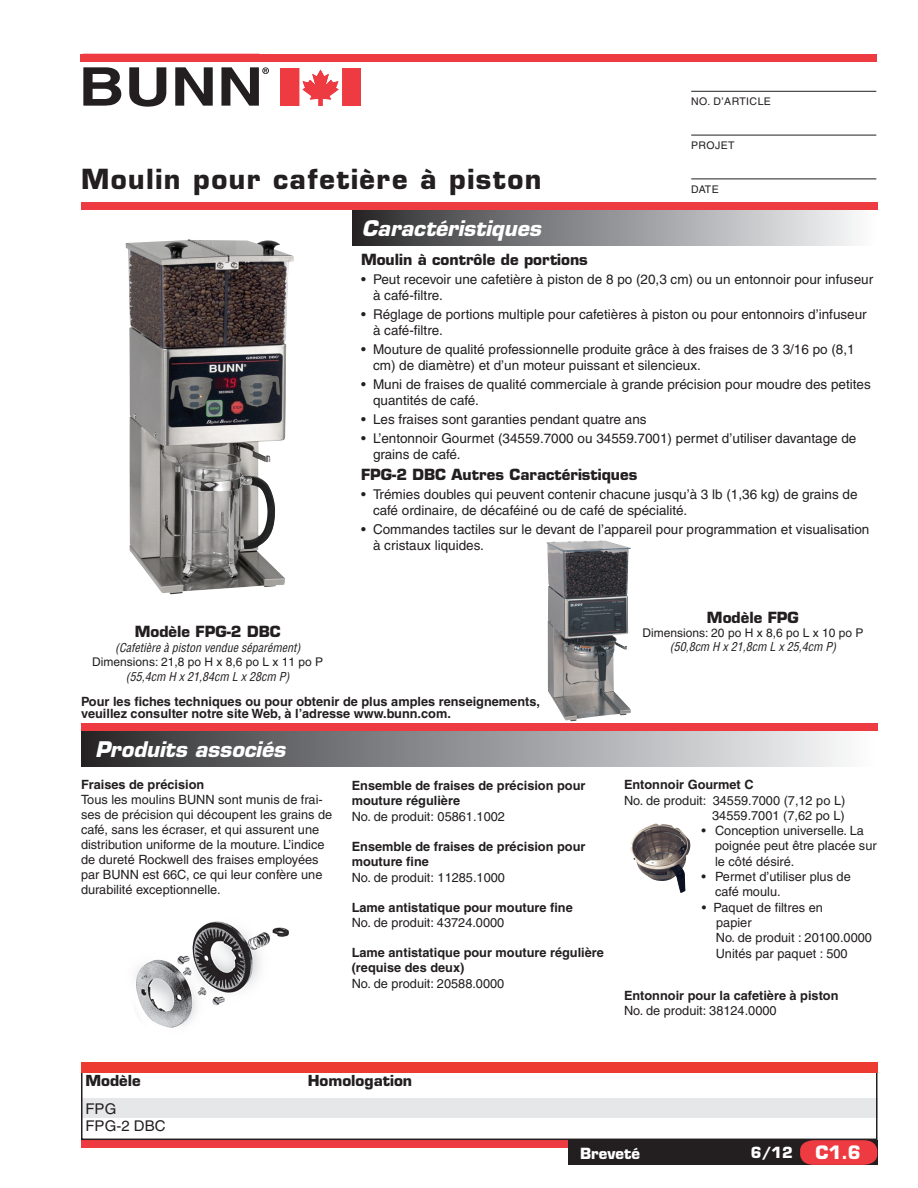
<style>
.page{position:relative;width:918px;height:1188px;background:#fff}
.page>*{position:absolute;margin:0;border:0;box-sizing:border-box;transform-origin:0 0}
.t1{font:700 27px "Eurostile";letter-spacing:.055em;color:#231f20}
.t2{font:italic 700 21px "Eurostile";color:#fff}
.t3{font:700 18px "Eurostile";color:#fff}
.t4{font:700 15px "Eurostile";color:#231f20}
.t5{font:700 15px "Eurostile";color:#fff}
.t6{font:700 14.85px "Eurostile";color:#231f20}
.t7{font:14.85px/17.7px "Helvetica";color:#231f20}
.t8{font:13.5px/16.2px "Helvetica";color:#231f20}
.t9{font:12.75px/15.3px "Helvetica";color:#231f20}
.t10{font:700 12.75px/15.3px "Helvetica";color:#231f20}
.t11{font:italic condensed 12px "Helvetica";color:#231f20}
.t12{font:12px "Helvetica";color:#231f20}
.t13{font:10.5px "Helvetica";letter-spacing:.04em;color:#231f20}
</style>
<div class="page">
<hr style="left:691px;top:91px;width:185px;height:1px;background:#231f20">
<hr style="left:691px;top:135px;width:185px;height:1px;background:#231f20">
<hr style="left:691px;top:179px;width:185px;height:1px;background:#231f20">
<svg style="left:83px;top:67px;width:38px;height:39px"></svg>
<svg style="left:129px;top:67px;width:37px;height:40px"></svg>
<svg style="left:175px;top:67px;width:38px;height:39px"></svg>
<svg style="left:221px;top:67px;width:48px;height:39px"></svg>
<div style="left:81px;top:1140px;width:487px;height:8px;background:#ee3a41"></div>
<div style="left:568px;top:1140px;width:310px;height:25px;background:#231f20"></div>
<div style="left:352px;top:210px;width:526px;height:35px;background:linear-gradient(to right,#2c2c2f,#fcfdff)"></div>
<div style="left:81px;top:731px;width:797px;height:36px;background:linear-gradient(to right,#2c2c2f,#fcfeff)"></div>
<div style="left:81px;top:202px;width:797px;height:8px;background:#ee3a41"></div>
<div style="left:80px;top:54px;width:796px;height:8px;background:#ee3a41"></div>
<div style="left:81px;top:724px;width:797px;height:7px;background:#ee3a41"></div>
<svg style="left:800px;top:1140px;width:77px;height:25px;background:#df383e"></svg>
<svg style="left:280px;top:68px;width:81px;height:37px"></svg>
<div style="left:81px;top:1098px;width:797px;height:19px;background:#e6e7e9"></div>
<div style="left:81px;top:1069px;width:796px;height:71px;border:1px solid #231f20"></div>
<div style="left:81px;top:1062px;width:797px;height:11px;background:#ee3b32"></div>
<img style="left:136px;top:921px;width:153px;height:107px">
<img style="left:125px;top:239px;width:169px;height:355px">
<img style="left:546px;top:541px;width:85px;height:180px">
<img style="left:630px;top:824px;width:61px;height:69px">
<h1 class="t1" style="left:81px;top:162px;width:462px">Moulin pour cafetière à piston</h1>
<h2 class="t2" style="left:362px;top:215px;width:181px">Caractéristiques</h2>
<p class="t13" style="left:691px;top:95px;width:81px">No. D’ARTICLE</p>
<p class="t13" style="left:691px;top:139px;width:37px">Projet</p>
<p class="t13" style="left:691px;top:183px;width:16px">Date</p>
<p class="t4" style="left:135px;top:623px;width:147px">Modèle FPG-2 DBC</p>
<p class="t11" style="left:115px;top:640px;width:187px">(Cafetière à piston vendue séparément)</p>
<p class="t12" style="left:92px;top:655px;width:232px">Dimensions: 21,8 po H x 8,6 po L x 11 po P</p>
<p class="t11" style="left:126px;top:669px;width:165px">(55,4cm H x 21,84cm L x 28cm P)</p>
<p class="t4" style="left:361px;top:250px;width:228px">Moulin à contrôle de portions</p>
<p class="t8" style="left:373px;top:271px;width:502px;text-indent:-12px">• Peut recevoir une cafetière à piston de 8 po (20,3 cm) ou un entonnoir pour infuseur à café-filtre.</p>
<p class="t8" style="left:373px;top:306px;width:495px;text-indent:-12px">• Réglage de portions multiple pour cafetières à piston ou pour entonnoirs d’infuseur à café-filtre.</p>
<p class="t8" style="left:373px;top:341px;width:483px;text-indent:-12px">• Mouture de qualité professionnelle produite grâce à des fraises de 3 3/16 po (8,1 cm) de diamètre) et d’un moteur puissant et silencieux.</p>
<p class="t8" style="left:373px;top:376px;width:499px;text-indent:-12px">• Muni de fraises de qualité commerciale à grande précision pour moudre des petites quantités de café.</p>
<p class="t8" style="left:361px;top:411px;width:287px">• Les fraises sont garanties pendant quatre ans</p>
<p class="t8" style="left:373px;top:430px;width:485px;text-indent:-12px">• L’entonnoir Gourmet (34559.7000 ou 34559.7001) permet d’utiliser davantage de grains de café.</p>
<p class="t4" style="left:361px;top:465px;width:278px">FPG-2 DBC Autres Caractéristiques</p>
<p class="t8" style="left:373px;top:486px;width:486px;text-indent:-12px">• Trémies doubles qui peuvent contenir chacune jusqu’à 3 lb (1,36 kg) de grains de café ordinaire, de décaféiné ou de café de spécialité.</p>
<p class="t8" style="left:373px;top:521px;width:498px;text-indent:-12px">• Commandes tactiles sur le devant de l’appareil pour programmation et visualisation à cristaux liquides.</p>
<p class="t4" style="left:707px;top:608px;width:94px">Modèle FPG</p>
<p class="t12" style="left:643px;top:626px;width:222px">Dimensions: 20 po H x 8,6 po L x 10 po P</p>
<p class="t11" style="left:670px;top:640px;width:168px">(50,8cm H x 21,8cm L x 25,4cm P)</p>
<p class="t10" style="left:81px;top:695px;width:461px;line-height:12px">Pour les fiches techniques ou pour obtenir de plus amples renseignements, veuillez consulter notre site Web, à l’adresse www.bunn.com.</p>
<h2 class="t2" style="left:95px;top:736px;width:192px">Produits associés</h2>
<p class="t10" style="left:81px;top:777px;width:125px">Fraises de précision</p>
<p class="t9" style="left:81px;top:792px;width:253px">Tous les moulins BUNN sont munis de frai&shy;ses de précision qui découpent les grains de café, sans les écraser, et qui assurent une distribution uniforme de la mouture. L’indice de dureté Rockwell des fraises employées par BUNN est 66C, ce qui leur confère une durabilité exceptionnelle.</p>
<p class="t10" style="left:352px;top:778px;width:235px">Ensemble de fraises de précision pour mouture régulière</p>
<p class="t9" style="left:352px;top:809px;width:155px">No. de produit: 05861.1002</p>
<p class="t10" style="left:352px;top:839px;width:235px">Ensemble de fraises de précision pour mouture fine</p>
<p class="t9" style="left:352px;top:869px;width:155px">No. de produit: 11285.1000</p>
<p class="t10" style="left:352px;top:899px;width:223px">Lame antistatique pour mouture fine</p>
<p class="t9" style="left:352px;top:915px;width:154px">No. de produit: 43724.0000</p>
<p class="t10" style="left:352px;top:945px;width:254px">Lame antistatique pour mouture régulière (requise des deux)</p>
<p class="t9" style="left:352px;top:976px;width:154px">No. de produit: 20588.0000</p>
<p class="t10" style="left:624px;top:777px;width:131px">Entonnoir Gourmet C</p>
<p class="t9" style="left:624px;top:792px;width:223px;text-align:right">No. de produit: 34559.7000 (7,12 po L)<br>34559.7001 (7,62 po L)</p>
<p class="t9" style="left:715px;top:823px;width:163px;text-indent:-14px">• Conception universelle. La poignée peut être placée sur le côté désiré.</p>
<p class="t9" style="left:715px;top:869px;width:137px;text-indent:-14px">• Permet d’utiliser plus de café moulu.</p>
<p class="t9" style="left:716px;top:899px;width:158px;text-indent:-14px">• Paquet de filtres en<br>papier<br>No. de produit : 20100.0000<br>Unités par paquet : 500</p>
<p class="t10" style="left:624px;top:987px;width:216px">Entonnoir pour la cafetière à piston</p>
<p class="t9" style="left:624px;top:1003px;width:154px">No. de produit: 38124.0000</p>
<p class="t6" style="left:86px;top:1072px;width:57px">Modèle</p>
<p class="t6" style="left:308px;top:1072px;width:106px">Homologation</p>
<p class="t7" style="left:86px;top:1100px;width:82px">FPG<br>FPG-2 DBC</p>
<p class="t5" style="left:580px;top:1144px;width:61px">Breveté</p>
<p class="t5" style="left:751px;top:1143px;width:43px">6/12</p>
<h3 class="t3" style="left:815px;top:1142px;width:47px">C1.6</h3>
</div>
